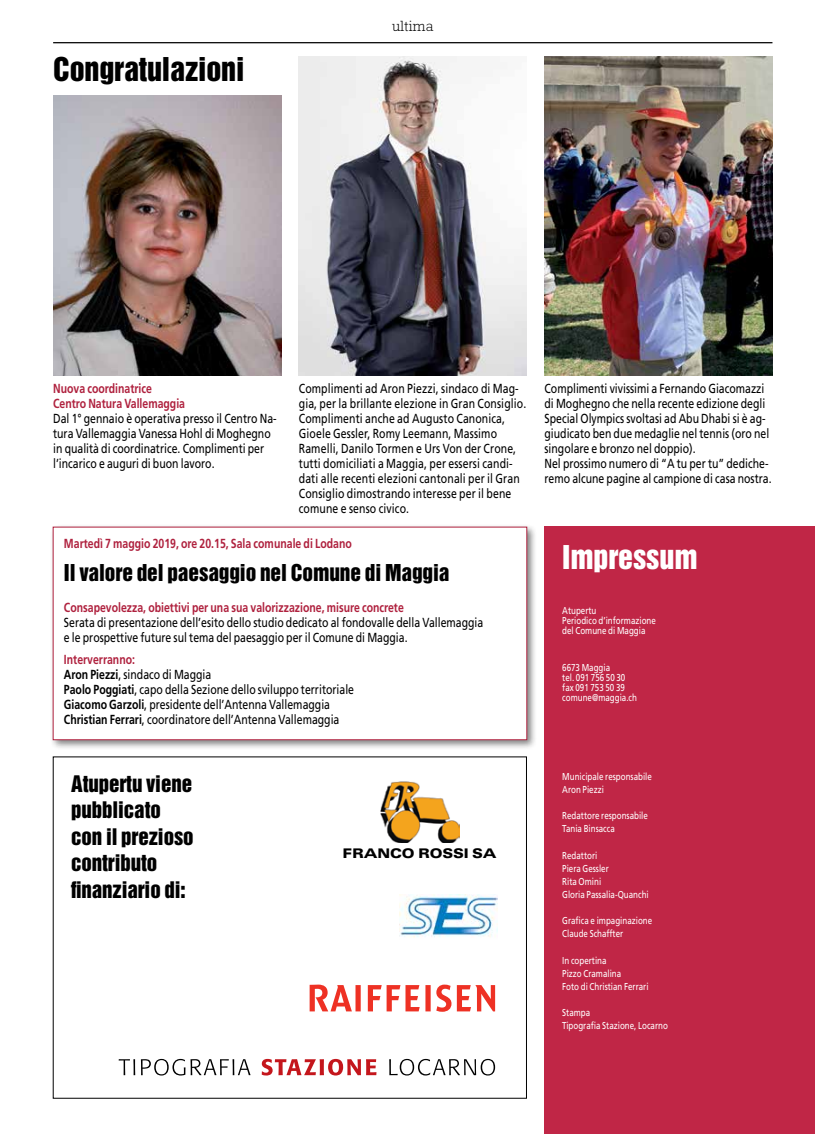
<style>
.page{position:relative;width:815px;height:1134px;background:#fff}
.page>*{position:absolute;margin:0;border:0;box-sizing:border-box;transform-origin:0 0}
.t1{font:30px "Helvetica Inserat LT Std";letter-spacing:-.005em;color:#000}
.t2{font:30px "Helvetica Inserat LT Std";letter-spacing:-.005em;color:#fff}
.t3{font:21.25px "Helvetica Inserat LT Std";letter-spacing:-.005em;color:#000}
.t4{font:20.88px/26.6px "Helvetica Inserat LT Std";letter-spacing:-.005em;color:#000}
.t5{font:300 15px "Rockwell Std";letter-spacing:.025em;color:#000}
.t6{font:900 expanded 13.25px "Univers LT Std";letter-spacing:-.01em;color:#000}
.t7{font:13.12px/15px "Frutiger LT Std";color:#000;scale:.8 1}
.t8{font:700 13.12px/15px "Frutiger LT Std";color:#af213e;scale:.8 1}
.t9{font:10px/13.1px "Frutiger LT Std";color:#fff;scale:.8 1}
.s1{font-weight:700;color:#af213e}
.s2{font-weight:700}
</style>
<div class="page">
<div style="left:544px;top:527px;width:271px;height:607px;background:#c02646"></div>
<hr style="left:53px;top:42px;width:719px;height:1px;background:#000">
<svg style="left:310px;top:984px;width:185px;height:28px"></svg>
<img style="left:381px;top:782px;width:78px;height:60px">
<svg style="left:119px;top:1059px;width:16px;height:16px"></svg>
<svg style="left:141px;top:1059px;width:44px;height:16px"></svg>
<svg style="left:191px;top:1059px;width:60px;height:16px"></svg>
<svg style="left:262px;top:1059px;width:114px;height:16px"></svg>
<svg style="left:389px;top:1059px;width:106px;height:16px"></svg>
<img style="left:399px;top:894px;width:99px;height:44px">
<img style="left:544px;top:57px;width:228px;height:319px">
<img style="left:53px;top:96px;width:228px;height:280px">
<img style="left:299px;top:57px;width:228px;height:319px">
<div style="left:50px;top:524px;width:487px;height:226px;background:#000;opacity:.5"></div>
<div style="left:53px;top:527px;width:474px;height:213px;background:#fff"></div>
<div style="left:53px;top:527px;width:474px;height:213px;border:1px solid #af213e"></div>
<h1 class="t1" style="left:53px;top:51px;width:193px">Congratulazioni</h1>
<p class="t5" style="left:392px;top:18px;width:43px">ultima</p>
<p class="t8" style="left:53px;top:381px;width:166px">Nuova coordinatrice<br>Centro Natura Vallemaggia</p>
<p class="t7" style="left:53px;top:411px;width:281px">Dal 1° gennaio è operativa presso il Centro Na&shy;tura Vallemaggia Vanessa Hohl di Moghegno in qualità di coordinatrice. Complimenti per l’incarico e auguri di buon lavoro.</p>
<p class="t7" style="left:299px;top:381px;width:286px">Complimenti ad Aron Piezzi, sindaco di Mag&shy;gia, per la brillante elezione in Gran Consiglio.<br>Complimenti anche ad Augusto Canonica, Gioele Gessler, Romy Leemann, Massimo Ramelli, Danilo Tormen e Urs Von der Crone, tutti domiciliati a Maggia, per essersi candi&shy;dati alle recenti elezioni cantonali per il Gran Consiglio dimostrando interesse per il bene comune e senso civico.</p>
<p class="t8" style="left:64px;top:536px;width:361px">Martedì 7 maggio 2019, ore 20.15, Sala comunale di Lodano</p>
<h2 class="t3" style="left:64px;top:560px;width:387px">Il valore del paesaggio nel Comune di Maggia</h2>
<p class="t8" style="left:64px;top:599px;width:426px">Consapevolezza, obiettivi per una sua valorizzazione, misure concrete</p>
<p class="t7" style="left:64px;top:614px;width:526px">Serata di presentazione dell’esito dello studio dedicato al fondovalle della Vallemaggia e le prospettive future sul tema del paesaggio per il Comune di Maggia.</p>
<p class="t7" style="left:64px;top:652px;width:364px"><span class="s1">Interverranno:<br></span><span class="s2">Aron Piezzi</span>, sindaco di Maggia<br><span class="s2">Paolo Poggiati</span>, capo della Sezione dello sviluppo territoriale <span class="s2">Giacomo Garzoli</span>, presidente dell’Antenna Vallemaggia <span class="s2">Christian Ferrari</span>, coordinatore dell’Antenna Vallemaggia</p>
<h3 class="t4" style="left:71px;top:770px;width:124px">Atupertu viene pubblicato con il prezioso contributo finanziario di:</h3>
<p class="t6" style="left:342px;top:845px;width:156px">FRANCO ROSSI SA</p>
<p class="t7" style="left:544px;top:381px;width:285px">Complimenti vivissimi a Fernando Giacomazzi di Moghegno che nella recente edizione degli Special Olympics svoltasi ad Abu Dhabi si è ag&shy;giudicato ben due medaglie nel tennis (oro nel singolare e bronzo nel doppio).<br>Nel prossimo numero di “A tu per tu” dediche&shy;remo alcune pagine al campione di casa nostra.</p>
<h1 class="t2" style="left:562px;top:539px;width:137px">Impressum</h1>
<p class="t9" style="left:562px;top:605px;width:119px;line-height:10px">Atupertu<br>Periodico d’informazione del Comune di Maggia</p>
<p class="t9" style="left:562px;top:663px;width:95px;line-height:10px">6673 Maggia<br>tel. 091 756 50 30 fax 091 753 50 39 comune@maggia.ch</p>
<p class="t9" style="left:562px;top:770px;width:114px">Municipale responsabile<br>Aron Piezzi</p>
<p class="t9" style="left:562px;top:809px;width:109px">Redattore responsabile<br>Tania Binsacca</p>
<p class="t9" style="left:562px;top:849px;width:110px">Redattori<br>Piera Gessler<br>Rita Omini<br>Gloria Passalia-Quanchi</p>
<p class="t9" style="left:562px;top:914px;width:114px">Grafica e impaginazione<br>Claude Schaffter</p>
<p class="t9" style="left:562px;top:954px;width:109px">In copertina<br>Pizzo Cramalina<br>Foto di Christian Ferrari</p>
<p class="t9" style="left:562px;top:1006px;width:134px">Stampa<br>Tipografia Stazione, Locarno</p>
</div>
